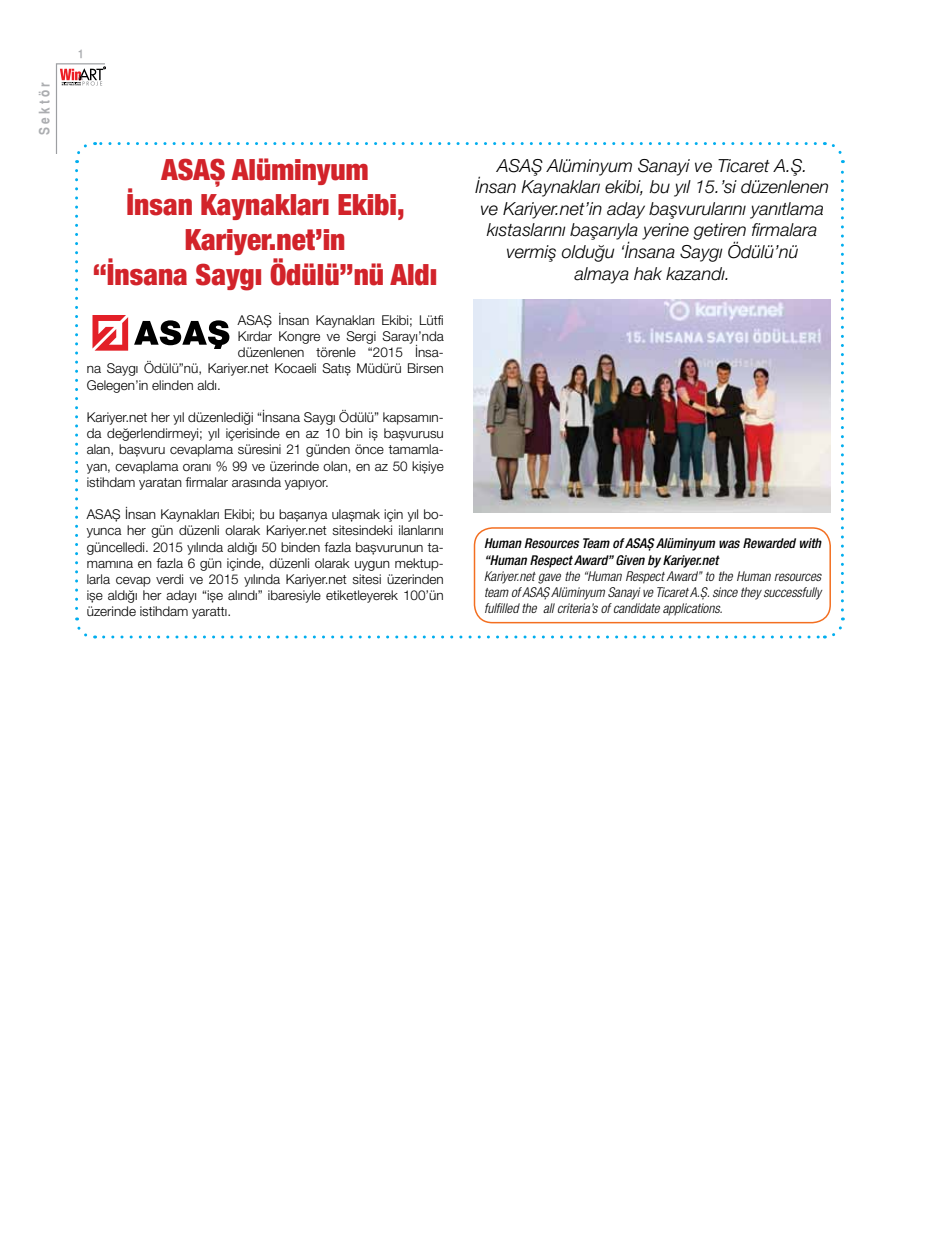
<style>
.page{position:relative;width:936px;height:1234px;background:#fff}
.page>*{position:absolute;margin:0;border:0;box-sizing:border-box;transform-origin:0 0}
.t1{font:900 condensed 29.25px/35.1px "Helvetica Neue LT Pro";color:#d2232a;text-align:center}
.t2{font:italic 300 18px/21.6px "Helvetica Neue LT Pro";color:#000;text-align:center}
.t3{font:700 14.4px "Helvetica Narrow";letter-spacing:.22em;color:#abadb0}
.t4{font:300 13.5px/16.2px "Helvetica Neue LT Pro";color:#000;text-align:justify}
.t5{font:italic 300 condensed 13.5px/16.2px "Helvetica Neue LT Pro";color:#000;text-align:justify}
.t6{font:italic 500 condensed 13.5px/16.2px "Helvetica Neue LT Pro";color:#000}
.t7{font:700 12px "Helvetica Narrow";color:#abadb0}
</style>
<div class="page">
<svg style="left:55px;top:63px;width:790px;height:576px"></svg>
<p class="t3" style="left:35px;top:135px;width:54px;rotate:-90deg">Sektör</p>
<p class="t7" style="left:78px;top:47px;width:7px">1</p>
<h1 class="t1" style="left:93px;top:151px;width:346px">ASAŞ Alüminyum<br>İnsan Kaynakları Ekibi,<br>Kariyer.net’in<br>“İnsana Saygı Ödülü”nü Aldı</h1>
<p class="t4" style="left:238px;top:311px;width:207px">ASAŞ İnsan Kaynakları Ekibi; Lütfi</p>
<p class="t4" style="left:238px;top:327px;width:207px">Kırdar Kongre ve Sergi Sarayı’nda</p>
<p class="t4" style="left:238px;top:344px;width:207px">düzenlenen törenle “2015 İnsa-</p>
<p class="t4" style="left:87px;top:360px;width:358px">na Saygı Ödülü”nü, Kariyer.net Kocaeli Satış Müdürü Birsen</p>
<p class="t4" style="left:87px;top:376px;width:136px">Gelegen’in elinden aldı.</p>
<p class="t4" style="left:87px;top:408px;width:358px">Kariyer.net her yıl düzenlediği “İnsana Saygı Ödülü” kapsamın&shy;da değerlendirmeyi; yıl içerisinde en az 10 bin iş başvurusu alan, başvuru cevaplama süresini 21 günden önce tamamla&shy;yan, cevaplama oranı % 99 ve üzerinde olan, en az 50 kişiye istihdam yaratan firmalar arasında yapıyor.</p>
<p class="t4" style="left:87px;top:506px;width:358px">ASAŞ İnsan Kaynakları Ekibi; bu başarıya ulaşmak için yıl bo&shy;yunca her gün düzenli olarak Kariyer.net sitesindeki ilanlarını güncelledi. 2015 yılında aldığı 50 binden fazla başvurunun ta&shy;mamına en fazla 6 gün içinde, düzenli olarak uygun mektup&shy;larla cevap verdi ve 2015 yılında Kariyer.net sitesi üzerinden işe aldığı her adayı “işe alındı” ibaresiyle etiketleyerek 100’ün üzerinde istihdam yarattı.</p>
<p class="t2" style="left:475px;top:154px;width:355px">ASAŞ Alüminyum Sanayi ve Ticaret A.Ş.<br>İnsan Kaynakları ekibi, bu yıl 15.’si düzenlenen ve Kariyer.net’in aday başvurularını yanıtlama kıstaslarını başarıyla yerine getiren firmalara vermiş olduğu ‘İnsana Saygı Ödülü’nü<br>almaya hak kazandı.</p>
<p class="t6" style="left:484px;top:535px;width:338px">Human Resources Team of ASAŞ Alüminyum was Rewarded with “Human Respect Award” Given by Kariyer.net</p>
<p class="t5" style="left:484px;top:568px;width:338px">Kariyer.net gave the “Human Respect Award” to the Human resources team of ASAŞ Alüminyum Sanayi ve Ticaret A.Ş. since they successfully fulfilled the all criteria’s of candidate applications.</p>
</div>
